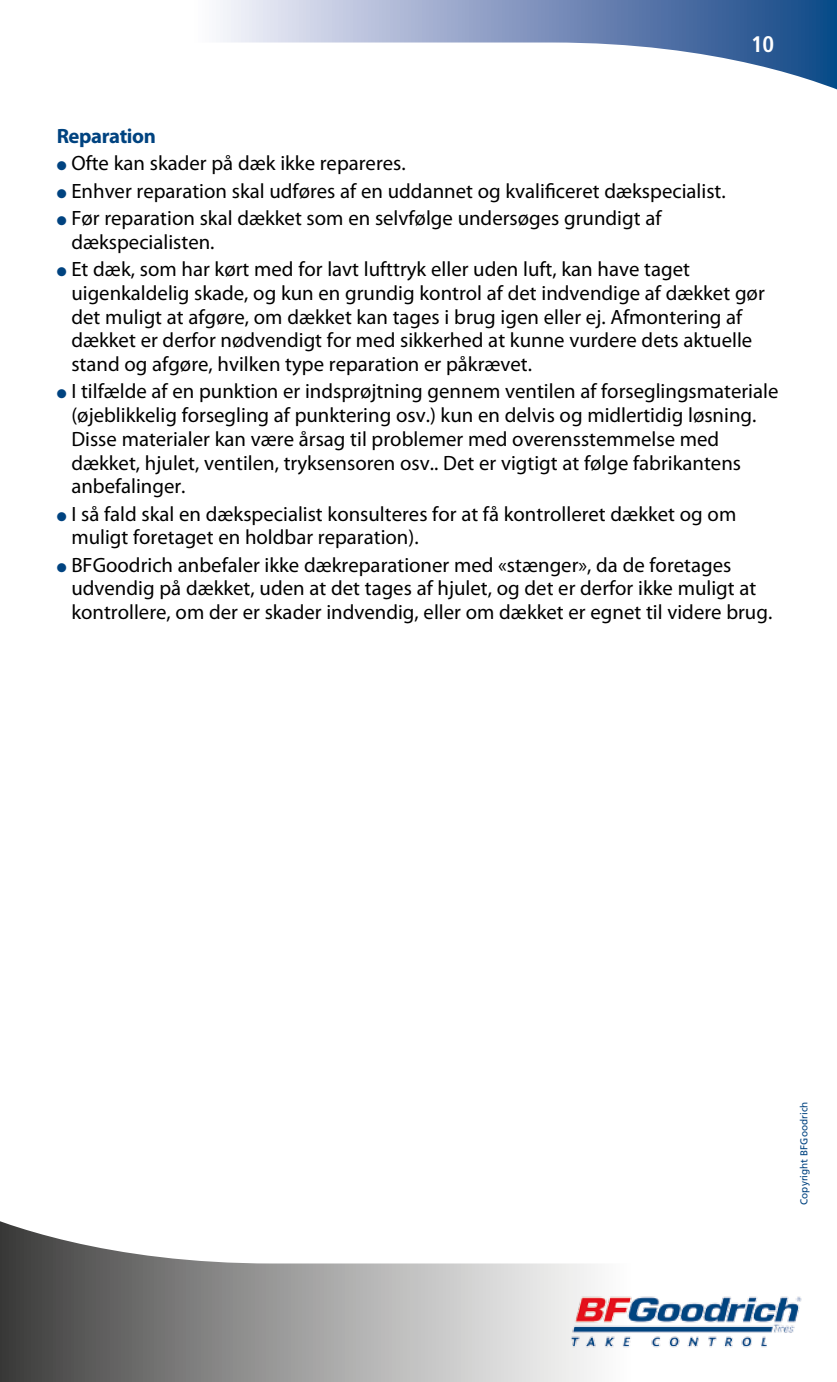
<style>
.page{position:relative;width:837px;height:1382px;background:#fff}
.page>*{position:absolute;margin:0;border:0;box-sizing:border-box;transform-origin:0 0}
.t1{font:700 condensed 22.5px "Frutiger LT Com";color:#fff}
.t2{font:20.75px/23.8px "Myriad Pro";color:#000}
.t3{font:700 20.75px "Myriad Pro";letter-spacing:-.02em;color:#004380}
.t4{font:10px "Frutiger";color:#004380}
.s1{color:#004380}
</style>
<div class="page">
<svg style="left:220px;top:0;width:616px;height:89px"></svg>
<svg style="left:0;top:1221px;width:595px;height:161px"></svg>
<img style="left:527px;top:1263px;width:275px;height:118px">
<p class="t1" style="left:750px;top:31px;width:25px">10</p>
<p class="t3" style="left:57px;top:123px;width:101px">Reparation</p>
<p class="t2" style="left:57px;top:151px;width:350px"><span class="s1">●</span> Ofte kan skader på dæk ikke repareres.</p>
<p class="t2" style="left:57px;top:179px;width:670px"><span class="s1">●</span> Enhver reparation skal udføres af en uddannet og kvalificeret dækspecialist.</p>
<p class="t2" style="left:71px;top:206px;width:591px;text-indent:-15px"><span class="s1">●</span> Før reparation skal dækket som en selvfølge undersøges grundigt af dækspecialisten.</p>
<p class="t2" style="left:71px;top:257px;width:694px;text-indent:-15px"><span class="s1">●</span> Et dæk, som har kørt med for lavt lufttryk eller uden luft, kan have taget uigenkaldelig skade, og kun en grundig kontrol af det indvendige af dækket gør det muligt at afgøre, om dækket kan tages i brug igen eller ej. Afmontering af dækket er derfor nødvendigt for med sikkerhed at kunne vurdere dets aktuelle stand og afgøre, hvilken type reparation er påkrævet.</p>
<p class="t2" style="left:71px;top:379px;width:708px;text-indent:-15px"><span class="s1">●</span> I tilfælde af en punktion er indsprøjtning gennem ventilen af forseglingsmateriale (øjeblikkelig forsegling af punktering osv.) kun en delvis og midlertidig løsning.<br>Disse materialer kan være årsag til problemer med overensstemmelse med dækket, hjulet, ventilen, tryksensoren osv.. Det er vigtigt at følge fabrikantens anbefalinger.</p>
<p class="t2" style="left:71px;top:501px;width:666px;text-indent:-15px"><span class="s1">●</span> I så fald skal en dækspecialist konsulteres for at få kontrolleret dækket og om muligt foretaget en holdbar reparation).</p>
<p class="t2" style="left:71px;top:553px;width:702px;text-indent:-15px"><span class="s1">●</span> BFGoodrich anbefaler ikke dækreparationer med «stænger», da de foretages udvendig på dækket, uden at det tages af hjulet, og det er derfor ikke muligt at kontrollere, om der er skader indvendig, eller om dækket er egnet til videre brug.</p>
<p class="t4" style="left:797px;top:1205px;width:105px;rotate:-90deg">Copyright BFGoodrich</p>
</div>
